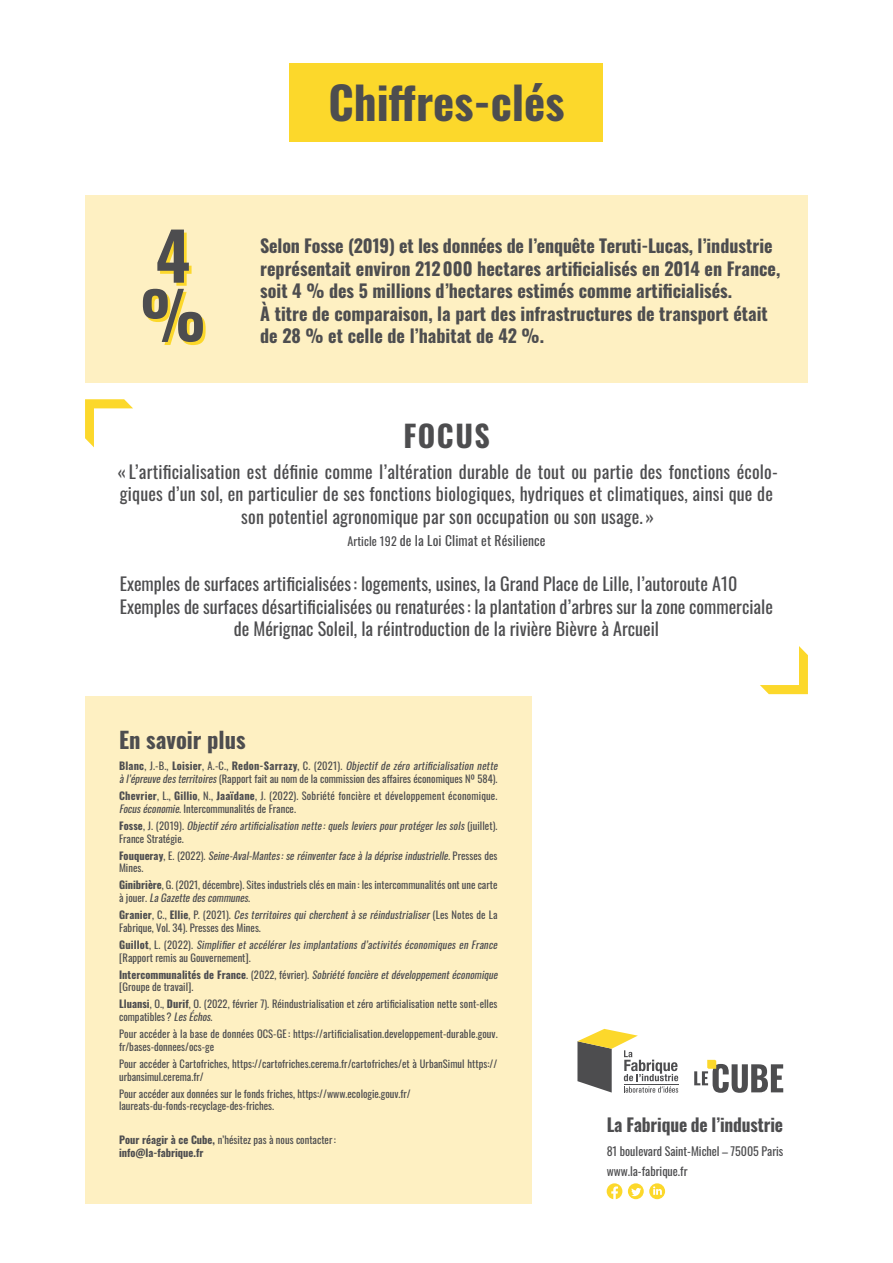
<style>
.page{position:relative;width:893px;height:1263px;background:#fff}
.page>*{position:absolute;margin:0;border:0;box-sizing:border-box;transform-origin:0 0}
.t1{font:700 45px "Oswald";color:#4d4d4f}
.t2{font:700 30px "Oswald";letter-spacing:.05em;color:#4d4d4f}
.t3{font:700 22.5px "Oswald";color:#4d4d4f}
.t4{font:18px/22.5px "Oswald";color:#4d4d4f;text-align:center}
.t5{font:700 18px/22.5px "Oswald";color:#4d4d4f}
.t6{font:13.5px "Oswald";letter-spacing:.01em;color:#4d4d4f}
.t7{font:12px/19.2px "Oswald";color:#4d4d4f}
.t8{font:10.5px/12.8px "Oswald";color:#4d4d4f}
.t9{font:italic 10.5px/12.8px "Oswald";color:#4d4d4f}
.t10{font:700 10.5px/12.8px "Oswald";color:#4d4d4f}
.s1{font-size:12px}
.s2{font-weight:700}
.s3{font-style:italic}
.s4{font-weight:700;font-style:normal}
.s5{font-style:normal}
.s6{font-weight:400}
</style>
<div class="page">
<div style="left:85px;top:195px;width:723px;height:188px;background:#fef0c2"></div>
<div style="left:290px;top:64px;width:313px;height:78px;background:#fcd82b"></div>
<svg style="left:85px;top:399px;width:48px;height:48px"></svg>
<svg style="left:760px;top:646px;width:48px;height:48px"></svg>
<div style="left:85px;top:697px;width:446px;height:507px;background:#fef0c2"></div>
<svg style="left:143px;top:230px;width:63px;height:115px"></svg>
<svg style="left:607px;top:1183px;width:15px;height:16px"></svg>
<svg style="left:628px;top:1183px;width:37px;height:16px"></svg>
<svg style="left:577px;top:1029px;width:101px;height:64px"></svg>
<svg style="left:694px;top:1060px;width:89px;height:33px"></svg>
<h1 class="t1" style="left:328px;top:79px;width:238px">Chiffres-clés</h1>
<p class="t5" style="left:260px;top:236px;width:522px">Selon Fosse (2019) et les données de l’enquête Teruti-Lucas, l’industrie représentait environ 212000 hectares artificialisés en 2014 en France, soit 4 % des 5 millions d’hectares estimés comme artificialisés.<br>À titre de comparaison, la part des infrastructures de transport était de 28 % et celle de l’habitat de 42 %.</p>
<h2 class="t2" style="left:403px;top:420px;width:88px">FOCUS</h2>
<p class="t4" style="left:118px;top:458px;width:661px">« L’artificialisation est définie comme l’altération durable de tout ou partie des fonctions écolo&shy;giques d’un sol, en particulier de ses fonctions biologiques, hydriques et climatiques, ainsi que de son potentiel agronomique par son occupation ou son usage. »</p>
<p class="t6" style="left:347px;top:529px;width:200px"><span class="s1">Article 192</span> de la Loi Climat et Résilience</p>
<h3 class="t4" style="left:120px;top:571px;width:619px">Exemples de surfaces artificialisées: logements, usines, la Grand Place de Lille, l’autoroute A10</h3>
<h3 class="t4" style="left:120px;top:593px;width:655px">Exemples de surfaces désartificialisées ou renaturées: la plantation d’arbres sur la zone commerciale</h3>
<h3 class="t4" style="left:234px;top:616px;width:427px">de Mérignac Soleil, la réintroduction de la rivière Bièvre à Arcueil</h3>
<h3 class="t3" style="left:119px;top:728px;width:128px">En savoir plus</h3>
<p class="t8" style="left:119px;top:759px;width:383px"><span class="s2">Blanc</span>, J.-B., <span class="s2">Loisier</span>, A.-C., <span class="s2">Redon-Sarrazy</span>, C. (2021). <span class="s3">Objectifdezéroartificialisationnette àl’épreuvedesterritoires</span>(Rapport fait au nom de la commission des affaires économiques Nº 584).</p>
<p class="t8" style="left:119px;top:788px;width:380px"><span class="s2">Chevrier</span>, L., <span class="s2">Gillio</span>, N., <span class="s2">Jaaïdane</span>, J. (2022). Sobriété foncière et développement économique.<br><span class="s3">Focuséconomie</span>. Intercommunalités de France.</p>
<p class="t9" style="left:119px;top:818px;width:380px"><span class="s4">F o s s e</span> <span class="s5">, J . ( 2 0 1 9 ) .</span> Objectifzéroartificialisationnette :quelslevierspourprotégerlessols<span class="s5">( j u i l l e t ) .<br>France Stratégie.</span></p>
<p class="t9" style="left:119px;top:848px;width:380px"><span class="s4">F o u q u e r a y</span> <span class="s5">, E . ( 2 0 2 2 ) .</span> Seine-Aval-Mantes:seréinventerfaceàladépriseindustrielle.<span class="s5">P r e s s e s d e s<br>Mines.</span></p>
<p class="t8" style="left:119px;top:878px;width:380px"><span class="s2">Ginibrière</span>, G. (2021, décembre). Sites industriels clés en main : les intercommunalités ont une carte à j o u e r . <span class="s3">LaGazettedescommunes</span>.</p>
<p class="t8" style="left:119px;top:907px;width:380px"><span class="s2">G r a n i e r</span> , C . , <span class="s2">E l l i e</span> , P. ( 2 0 2 1 ) . <span class="s3">Cesterritoiresquicherchentàseréindustrialiser</span>( L e s N o t e s d e L a<br>Fabrique, Vol. 34). Presses des Mines.</p>
<p class="t9" style="left:119px;top:937px;width:383px"><span class="s4">G u i l l o t</span> <span class="s5">, L . ( 2 0 2 2 ) .</span> Simplifieretaccélérerlesimplantationsd’activitéséconomiquesenFrance <span class="s5">[Rapport remis au Gouvernement].</span></p>
<p class="t9" style="left:119px;top:967px;width:383px"><span class="s4">Intercommunalités de France</span><span class="s5">. (2022, février).</span> Sobriétéfoncièreetdéveloppementéconomique <span class="s5">[Groupe de travail].</span></p>
<p class="t8" style="left:119px;top:997px;width:380px"><span class="s2">Lluansi</span>, O., <span class="s2">Durif</span>, O. (2022, février 7). Réindustrialisation et zéro artificialisation nette sont-elles compatibles ? <span class="s3">LesÉchos</span>.</p>
<p class="t8" style="left:119px;top:1026px;width:380px">Pour accéder à la base de données OCS-GE : https://artificialisation.developpement-durable.gouv. fr/bases-donnees/ocs-ge</p>
<p class="t8" style="left:119px;top:1056px;width:380px">Pour accéder à Cartofriches, https://cartofriches.cerema.fr/cartofriches/et à UrbanSimul https:// urbansimul.cerema.fr/</p>
<p class="t8" style="left:119px;top:1086px;width:293px">Pour accéder aux données sur le fonds friches, https://www.ecologie.gouv.fr/ laureats-du-fonds-recyclage-des-friches.</p>
<p class="t10" style="left:119px;top:1134px;width:218px">Pour réagir à ce Cube, <span class="s6">n’hésitez pas à nous contacter: </span>info@la-fabrique.fr</p>
<h3 class="t5" style="left:607px;top:1115px;width:178px">La Fabrique de l’industrie</h3>
<p class="t7" style="left:607px;top:1141px;width:178px">81 boulevard Saint-Michel – 75005 Paris www.la-fabrique.fr</p>
</div>
